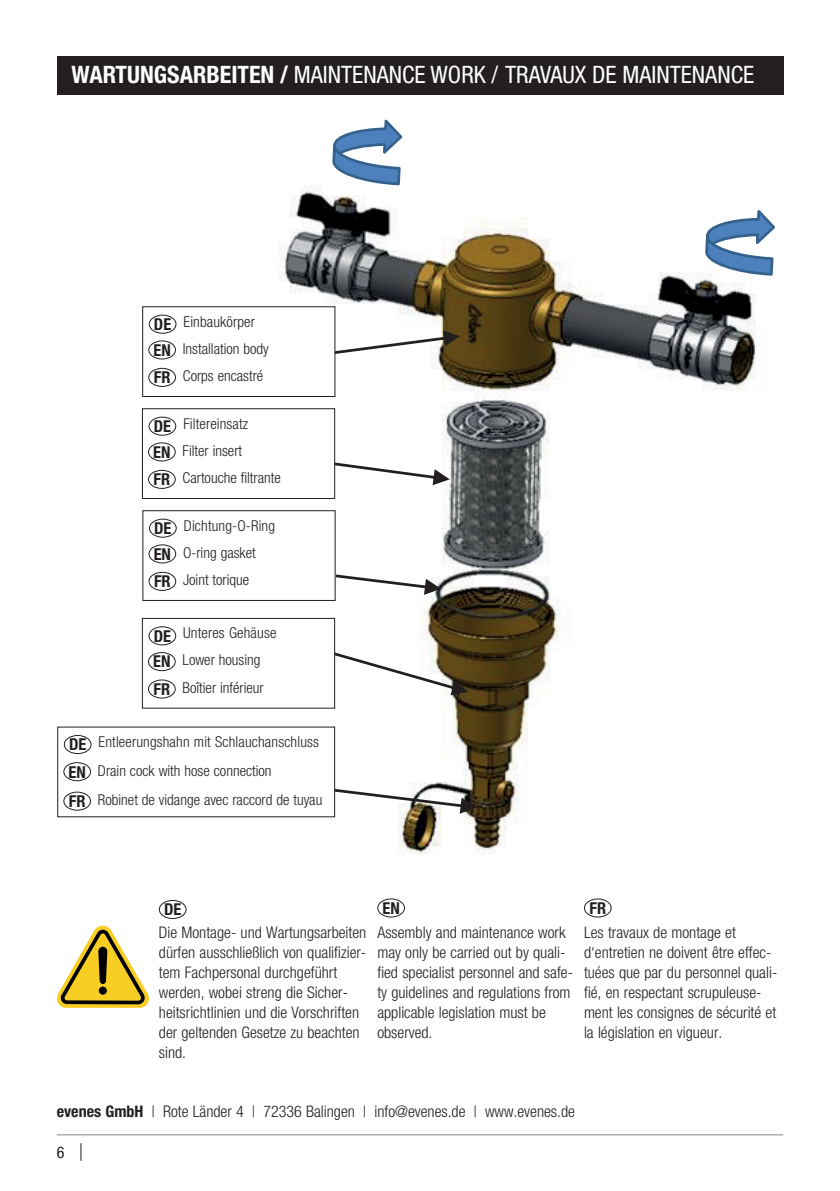
<style>
.page{position:relative;width:840px;height:1191px;background:#fff}
.page>*{position:absolute;margin:0;border:0;box-sizing:border-box;transform-origin:0 0}
.t1{font:condensed 24px "Helvetica Neue LT Pro";color:#fff}
.t2{font:700 condensed 16.4px "Helvetica Neue LT Pro";color:#231f20}
.t3{font:300 condensed 16px/20px "Helvetica Neue LT Pro";color:#231f20}
.t4{font:condensed 16px "Helvetica Neue LT Pro";color:#231f20}
.t5{font:300 condensed 15px "Helvetica Neue LT Pro";color:#231f20}
.s1{font-weight:700}
.s2{font-weight:700;font-size:16.4px}
</style>
<div class="page">
<svg style="left:80px;top:1143px;width:1px;height:17px"></svg>
<hr style="left:57px;top:1134px;width:725px;height:1px;background:#a8a9ad">
<svg style="left:57px;top:925px;width:92px;height:82px"></svg>
<div style="left:99px;top:986px;width:8px;height:8px;background:#000001;border-radius:50%"></div>
<div style="left:159px;top:900px;width:27px;height:19px;border:1px solid #231f20;border-radius:50%"></div>
<img style="left:269px;top:185px;width:487px;height:669px">
<svg style="left:704px;top:205px;width:70px;height:72px"></svg>
<svg style="left:331px;top:119px;width:73px;height:68px"></svg>
<svg style="left:335px;top:788px;width:141px;height:25px"></svg>
<svg style="left:335px;top:462px;width:114px;height:23px"></svg>
<svg style="left:335px;top:574px;width:106px;height:21px"></svg>
<svg style="left:335px;top:330px;width:125px;height:24px"></svg>
<svg style="left:335px;top:652px;width:133px;height:43px"></svg>
<div style="left:142px;top:618px;width:192px;height:90px;background:#fff"></div>
<div style="left:148px;top:626px;width:28px;height:19px;border:1px solid #231f20;border-radius:50%"></div>
<div style="left:142px;top:618px;width:193px;height:90px;border:1px solid #231f20"></div>
<div style="left:58px;top:727px;width:276px;height:90px;background:#fff"></div>
<div style="left:64px;top:735px;width:27px;height:19px;border:1px solid #231f20;border-radius:50%"></div>
<div style="left:57px;top:57px;width:725px;height:38px;background:#231f20"></div>
<div style="left:143px;top:511px;width:192px;height:89px;background:#fff"></div>
<div style="left:149px;top:518px;width:27px;height:19px;border:1px solid #231f20;border-radius:50%"></div>
<div style="left:142px;top:510px;width:193px;height:91px;border:1px solid #231f20"></div>
<div style="left:143px;top:307px;width:192px;height:89px;background:#fff"></div>
<div style="left:149px;top:315px;width:27px;height:19px;border:1px solid #231f20;border-radius:50%"></div>
<div style="left:142px;top:306px;width:193px;height:91px;border:1px solid #231f20"></div>
<div style="left:142px;top:409px;width:192px;height:89px;background:#fff"></div>
<div style="left:148px;top:417px;width:28px;height:19px;border:1px solid #231f20;border-radius:50%"></div>
<div style="left:142px;top:408px;width:193px;height:91px;border:1px solid #231f20"></div>
<div style="left:148px;top:652px;width:27px;height:19px;border:1px solid #231f20;border-radius:50%"></div>
<div style="left:63px;top:762px;width:28px;height:19px;border:1px solid #231f20;border-radius:50%"></div>
<div style="left:148px;top:544px;width:28px;height:19px;border:1px solid #231f20;border-radius:50%"></div>
<div style="left:377px;top:898px;width:28px;height:19px;border:1px solid #231f20;border-radius:50%"></div>
<div style="left:148px;top:340px;width:28px;height:19px;border:1px solid #231f20;border-radius:50%"></div>
<div style="left:148px;top:442px;width:28px;height:19px;border:1px solid #231f20;border-radius:50%"></div>
<div style="left:148px;top:679px;width:27px;height:19px;border:1px solid #231f20;border-radius:50%"></div>
<div style="left:63px;top:791px;width:28px;height:19px;border:1px solid #231f20;border-radius:50%"></div>
<div style="left:148px;top:572px;width:28px;height:19px;border:1px solid #231f20;border-radius:50%"></div>
<div style="left:583px;top:898px;width:28px;height:19px;border:1px solid #231f20;border-radius:50%"></div>
<div style="left:148px;top:368px;width:28px;height:19px;border:1px solid #231f20;border-radius:50%"></div>
<div style="left:148px;top:470px;width:28px;height:19px;border:1px solid #231f20;border-radius:50%"></div>
<h1 class="t1" style="left:71px;top:61px;width:684px"><span class="s1">WARTUNGSARBEITEN /</span> MAINTENANCE WORK / TRAVAUX DE MAINTENANCE</h1>
<p class="t5" style="left:154px;top:313px;width:102px"><span class="s2">DE</span> Einbaukörper</p>
<p class="t5" style="left:153px;top:340px;width:117px"><span class="s2">EN</span> Installation body</p>
<p class="t5" style="left:154px;top:367px;width:111px"><span class="s2">FR</span> Corps encastré</p>
<p class="t5" style="left:154px;top:414px;width:96px"><span class="s2">DE</span> Filtereinsatz</p>
<p class="t5" style="left:153px;top:442px;width:90px"><span class="s2">EN</span> Filter insert</p>
<p class="t5" style="left:153px;top:469px;width:129px"><span class="s2">FR</span> Cartouche filtrante</p>
<p class="t5" style="left:154px;top:516px;width:122px"><span class="s2">DE</span> Dichtung-O-Ring</p>
<p class="t5" style="left:154px;top:544px;width:103px"><span class="s2">EN</span> O-ring gasket</p>
<p class="t5" style="left:154px;top:571px;width:97px"><span class="s2">FR</span> Joint torique</p>
<p class="t5" style="left:154px;top:624px;width:124px"><span class="s2">DE</span> Unteres Gehäuse</p>
<p class="t5" style="left:153px;top:651px;width:109px"><span class="s2">EN</span> Lower housing</p>
<p class="t5" style="left:153px;top:679px;width:112px"><span class="s2">FR</span> Boîtier inférieur</p>
<p class="t5" style="left:69px;top:733px;width:251px"><span class="s2">DE</span> Entleerungshahn mit Schlauchanschluss</p>
<p class="t5" style="left:68px;top:761px;width:204px"><span class="s2">EN</span> Drain cock with hose connection</p>
<p class="t5" style="left:69px;top:791px;width:255px"><span class="s2">FR</span> Robinet de vidange avec raccord de tuyau</p>
<p class="t2" style="left:164px;top:899px;width:19px">DE</p>
<p class="t3" style="left:159px;top:922px;width:209px">Die Montage- und Wartungsarbeiten dürfen ausschließlich von qualifizier&shy;tem Fachpersonal durchgeführt werden, wobei streng die Sicher&shy;heitsrichtlinien und die Vorschriften der geltenden Gesetze zu beachten sind.</p>
<p class="t2" style="left:382px;top:898px;width:19px">EN</p>
<p class="t3" style="left:377px;top:922px;width:197px">Assembly and maintenance work may only be carried out by quali&shy;fied specialist personnel and safe&shy;ty guidelines and regulations from applicable legislation must be observed.</p>
<p class="t2" style="left:589px;top:898px;width:18px">FR</p>
<p class="t3" style="left:583px;top:922px;width:195px">Les travaux de montage et d‘entretien ne doivent être effec&shy;tuées que par du personnel quali&shy;fié, en respectant scrupuleuse&shy;ment les consignes de sécurité et la législation en vigueur.</p>
<p class="t3" style="left:57px;top:1101px;width:519px"><span class="s1">evenes GmbH</span> | Rote Länder 4 | 72336 Balingen | info@evenes.de | www.evenes.de</p>
<p class="t4" style="left:57px;top:1142px;width:9px">6</p>
</div>
